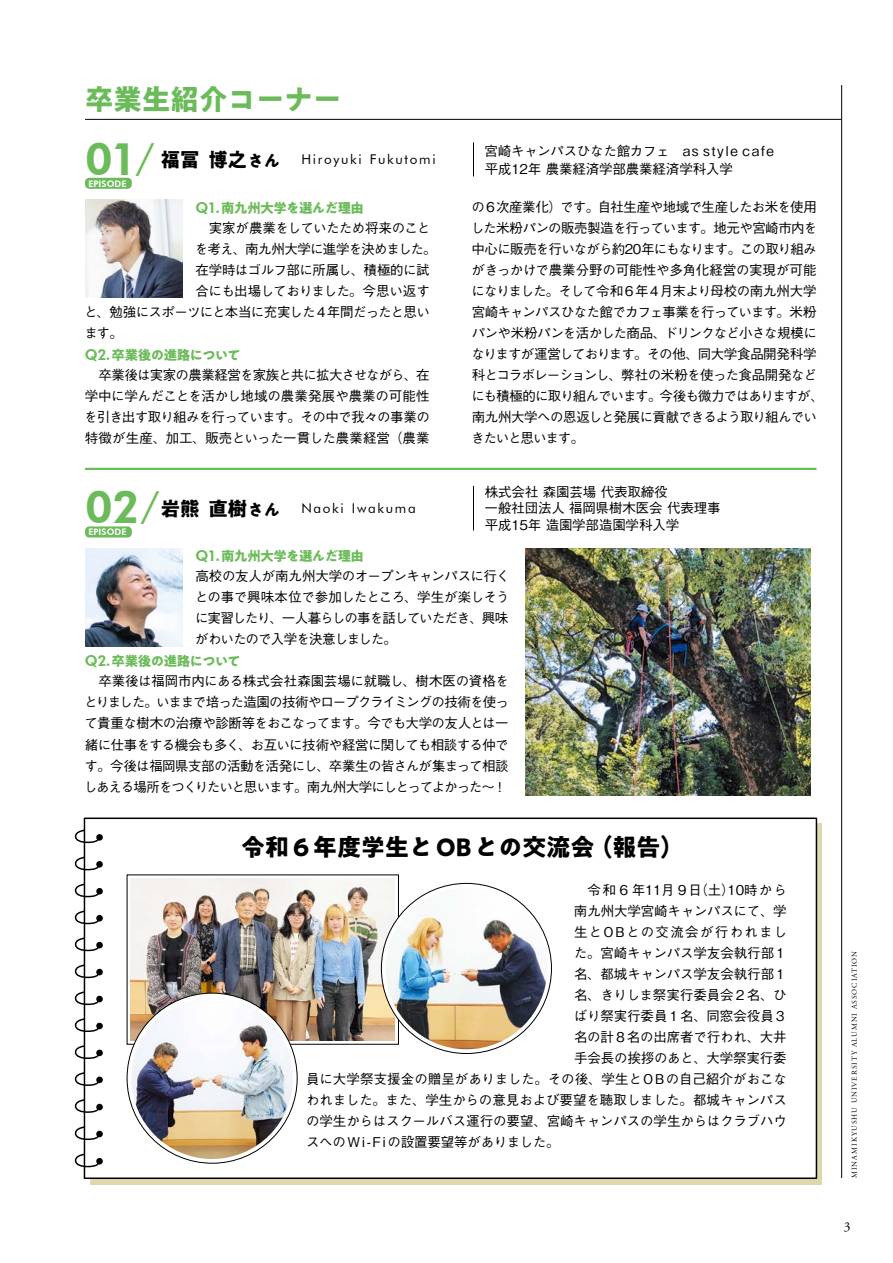
<style>
.page{position:relative;width:893px;height:1263px;background:#fff}
.page>*{position:absolute;margin:0;border:0;box-sizing:border-box;transform-origin:0 0}
.t1{font:800 45px "Futura BT";color:#6cbb5a}
.t2{font:700 28.5px "PA1 Gothic Std N";color:#6cbb5a}
.t3{font:700 24px "PA1 Gothic Std N";color:#000}
.t4{font:700 19.5px "PA1 Gothic Std N";color:#000}
.t5{font:13.5px/21px "P Gothic BBB Pr 6 N";letter-spacing:-.03em;color:#000;text-align:justify}
.t6{font:13.5px/21px "P Gothic BBB Pr 6 N";letter-spacing:-.055em;color:#000}
.t7{font:13.5px/18px "P Gothic BBB Pr 6 N";letter-spacing:-.01em;color:#000}
.t8{font:700 13.5px "PA1 Gothic Std N";letter-spacing:-.04em;color:#6cbb5a}
.t9{font:13.5px "P Gothic BBB Pr 6 N";letter-spacing:-.005em;color:#000}
.t10{font:13.5px "P Gothic BBB Pr 6 N";color:#000}
.t11{font:13.5px "Futura BT";letter-spacing:.125em;color:#000}
.t12{font:13.5px "P Gothic BBB Pr 6 N";letter-spacing:-.06em;color:#000}
.t13{font:13.5px "P Gothic BBB Pr 6 N";letter-spacing:.03em;color:#000}
.t14{font:13.5px "P Gothic BBB Pr 6 N";letter-spacing:.095em;color:#000}
.t15{font:13.5px "Adobe Garamond Pro";color:#000}
.t16{font:800 9px "Futura BT";color:#fff}
.t17{font:7.5px "Adobe Garamond Pro";letter-spacing:.125em;color:#000}
.s1{font-family:"P Gothic BBB Pr 6 N";font-weight:400}
.s2{font-size:16.5px}
.s3{font-family:"Futura BT";font-weight:800;font-size:15px}
</style>
<div class="page">
<div style="left:85px;top:178px;width:47px;height:11px;background:#6cbb5a;border-radius:4px"></div>
<div style="left:91px;top:823px;width:731px;height:362px;background:#ddd9ac"></div>
<div style="left:84px;top:818px;width:732px;height:360px;background:#fff"></div>
<div style="left:84px;top:817px;width:733px;height:362px;border:2px solid #000"></div>
<div style="left:127px;top:875px;width:271px;height:169px;background:linear-gradient(to right,#fff,#fefefe)"></div>
<img style="left:131px;top:879px;width:264px;height:161px">
<div style="left:96px;top:834px;width:7px;height:7px;border:2px solid #000;border-radius:50%"></div>
<svg style="left:74px;top:856px;width:28px;height:15px"></svg>
<div style="left:96px;top:861px;width:7px;height:6px;border:2px solid #000;border-radius:50%"></div>
<svg style="left:74px;top:1125px;width:28px;height:16px"></svg>
<div style="left:96px;top:1131px;width:7px;height:6px;border:2px solid #000;border-radius:50%"></div>
<svg style="left:74px;top:1152px;width:28px;height:16px"></svg>
<div style="left:96px;top:1158px;width:7px;height:6px;border:2px solid #000;border-radius:50%"></div>
<svg style="left:74px;top:882px;width:28px;height:16px"></svg>
<div style="left:96px;top:888px;width:7px;height:6px;border:2px solid #000;border-radius:50%"></div>
<svg style="left:74px;top:909px;width:28px;height:16px"></svg>
<div style="left:96px;top:915px;width:7px;height:6px;border:2px solid #000;border-radius:50%"></div>
<svg style="left:74px;top:936px;width:28px;height:16px"></svg>
<div style="left:96px;top:942px;width:7px;height:6px;border:2px solid #000;border-radius:50%"></div>
<svg style="left:74px;top:963px;width:28px;height:16px"></svg>
<div style="left:96px;top:969px;width:7px;height:6px;border:2px solid #000;border-radius:50%"></div>
<svg style="left:74px;top:990px;width:28px;height:16px"></svg>
<div style="left:96px;top:996px;width:7px;height:6px;border:2px solid #000;border-radius:50%"></div>
<svg style="left:74px;top:1017px;width:28px;height:16px"></svg>
<div style="left:96px;top:1023px;width:7px;height:6px;border:2px solid #000;border-radius:50%"></div>
<svg style="left:74px;top:1044px;width:28px;height:16px"></svg>
<div style="left:96px;top:1049px;width:7px;height:7px;border:2px solid #000;border-radius:50%"></div>
<svg style="left:74px;top:1071px;width:28px;height:16px"></svg>
<div style="left:96px;top:1076px;width:7px;height:7px;border:2px solid #000;border-radius:50%"></div>
<div style="left:96px;top:1104px;width:7px;height:6px;border:2px solid #000;border-radius:50%"></div>
<svg style="left:74px;top:1098px;width:28px;height:15px"></svg>
<svg style="left:74px;top:828px;width:28px;height:16px"></svg>
<svg style="left:381px;top:883px;width:170px;height:170px"></svg>
<img style="left:386px;top:888px;width:161px;height:161px;border-radius:81px">
<svg style="left:127px;top:993px;width:170px;height:170px"></svg>
<img style="left:131px;top:997px;width:162px;height:162px;border-radius:81px">
<hr style="left:473px;top:142px;width:1px;height:34px;background:#000">
<hr style="left:473px;top:486px;width:1px;height:44px;background:#000">
<hr style="left:85px;top:119px;width:756px;height:1px;background:#000">
<hr style="left:85px;top:468px;width:731px;height:2px;background:#6cbb5a">
<img style="left:85px;top:200px;width:98px;height:98px">
<img style="left:85px;top:549px;width:98px;height:97px">
<div style="left:85px;top:526px;width:47px;height:11px;background:#6cbb5a;border-radius:4px"></div>
<img style="left:525px;top:549px;width:285px;height:246px">
<hr style="left:841px;top:85px;width:1px;height:1093px;background:#000">
<h2 class="t2" style="left:85px;top:81px;width:258px">卒業生紹介コーナー</h2>
<h1 class="t1" style="left:85px;top:131px;width:73px">01<span class="s1">/</span></h1>
<h3 class="t4" style="left:161px;top:147px;width:121px">福冨 博之<span class="s2">さん</span></h3>
<p class="t11" style="left:301px;top:151px;width:136px">Hiroyuki Fukutomi</p>
<p class="t16" style="left:89px;top:178px;width:39px">EPISODE</p>
<p class="t8" style="left:195px;top:199px;width:170px"><span class="s3">Q1.</span>南九州大学を選んだ理由</p>
<p class="t5" style="left:209px;top:216px;width:223px">実家が農業をしていたため将来のこと</p>
<p class="t12" style="left:195px;top:238px;width:243px">を考え、南九州大学に進学を決めました。</p>
<p class="t5" style="left:195px;top:258px;width:236px">在学時はゴルフ部に所属し、積極的に試</p>
<p class="t5" style="left:195px;top:279px;width:236px">合にも出場しておりました。今思い返す</p>
<p class="t6" style="left:84px;top:300px;width:347px">と、勉強にスポーツにと本当に充実した４年間だったと思い</p>
<p class="t5" style="left:84px;top:321px;width:40px">ます。</p>
<p class="t8" style="left:85px;top:346px;width:158px"><span class="s3">Q2.</span>卒業後の進路について</p>
<p class="t5" style="left:84px;top:363px;width:347px;text-indent:14px">卒業後は実家の農業経営を家族と共に拡大させながら、在学中に学んだことを活かし地域の農業発展や農業の可能性を引き出す取り組みを行っています。その中で我々の事業の特徴が生産、加工、販売といった一貫した農業経営（農業</p>
<h1 class="t1" style="left:85px;top:480px;width:78px">02<span class="s1">/</span></h1>
<h3 class="t4" style="left:161px;top:496px;width:121px">岩熊 直樹<span class="s2">さん</span></h3>
<p class="t11" style="left:301px;top:500px;width:116px">Naoki Iwakuma</p>
<p class="t16" style="left:89px;top:526px;width:39px">EPISODE</p>
<p class="t7" style="left:485px;top:141px;width:291px">宮崎キャンパスひなた館カフェ　as style cafe平成12年 農業経済学部農業経済学科入学</p>
<p class="t6" style="left:471px;top:195px;width:355px">の６次産業化）です。自社生産や地域で生産したお米を使用した米粉パンの販売製造を行っています。地元や宮崎市内を中心に販売を行いながら約20年にもなります。この取り組みがきっかけで農業分野の可能性や多角化経営の実現が可能になりました。そして令和６年４月末より母校の南九州大学宮崎キャンパスひなた館でカフェ事業を行っています。米粉パンや米粉パンを活かした商品、ドリンクなど小さな規模になりますが運営しております。その他、同大学食品開発科学科とコラボレーションし、弊社の米粉を使った食品開発などにも積極的に取り組んでいます。今後も微力ではありますが、南九州大学への恩返しと発展に貢献できるよう取り組んでいきたいと思います。</p>
<p class="t7" style="left:485px;top:483px;width:238px;line-height:16.5px">株式会社 森園芸場 代表取締役<br>一般社団法人 福岡県樹木医会 代表理事</p>
<p class="t7" style="left:485px;top:515px;width:196px">平成15年 造園学部造園学科入学</p>
<p class="t8" style="left:195px;top:548px;width:170px"><span class="s3">Q1.</span>南九州大学を選んだ理由</p>
<p class="t5" style="left:195px;top:565px;width:316px">高校の友人が南九州大学のオープンキャンパスに行くとの事で興味本位で参加したところ、学生が楽しそうに実習したり、一人暮らしの事を話していただき、興味がわいたので入学を決意しました。</p>
<p class="t8" style="left:85px;top:653px;width:158px"><span class="s3">Q2.</span>卒業後の進路について</p>
<p class="t5" style="left:84px;top:670px;width:427px;text-indent:14px">卒業後は福岡市内にある株式会社森園芸場に就職し、樹木医の資格をとりました。いままで培った造園の技術やロープクライミングの技術を使って貴重な樹木の治療や診断等をおこなってます。今でも大学の友人とは一緒に仕事をする機会も多く、お互いに技術や経営に関しても相談する仲です。今後は福岡県支部の活動を活発にし、卒業生の皆さんが集まって相談しあえる場所をつくりたいと思います。南九州大学にしとってよかった〜！</p>
<h3 class="t3" style="left:241px;top:832px;width:445px">令和６年度学生と OB との交流会（報告）</h3>
<p class="t13" style="left:587px;top:879px;width:201px">令和６年11月９日（土）10時から</p>
<p class="t7" style="left:574px;top:901px;width:214px">南九州大学宮崎キャンパスにて、学</p>
<p class="t14" style="left:574px;top:921px;width:214px">生とOBとの交流会が行われまし</p>
<p class="t7" style="left:574px;top:943px;width:215px">た。宮崎キャンパス学友会執行部１</p>
<p class="t7" style="left:574px;top:964px;width:215px">名、都城キャンパス学友会執行部１</p>
<p class="t7" style="left:574px;top:985px;width:214px">名、きりしま祭実行委員会２名、ひ</p>
<p class="t9" style="left:574px;top:1005px;width:215px">ばり祭実行委員１名、同窓会役員３</p>
<p class="t5" style="left:574px;top:1026px;width:214px">名の計８名の出席者で行われ、大井</p>
<p class="t5" style="left:574px;top:1047px;width:214px">手会長の挨拶のあと、大学祭実行委</p>
<p class="t10" style="left:306px;top:1068px;width:482px">員に大学祭支援金の贈呈がありました。その後、学生とOBの自己紹介がおこな</p>
<p class="t7" style="left:306px;top:1090px;width:482px">われました。また、学生からの意見および要望を聴取しました。都城キャンパス</p>
<p class="t9" style="left:306px;top:1110px;width:482px">の学生からはスクールバス運行の要望、宮崎キャンパスの学生からはクラブハウ</p>
<p class="t5" style="left:306px;top:1131px;width:255px">スへのWi-Fiの設置要望等がありました。</p>
<p class="t17" style="left:850px;top:1178px;width:229px;rotate:-90deg">MINAMI KYUSHU UNIVERSITY ALUMNI ASSOCIATION</p>
<p class="t15" style="left:844px;top:1219px;width:8px">3</p>
</div>
